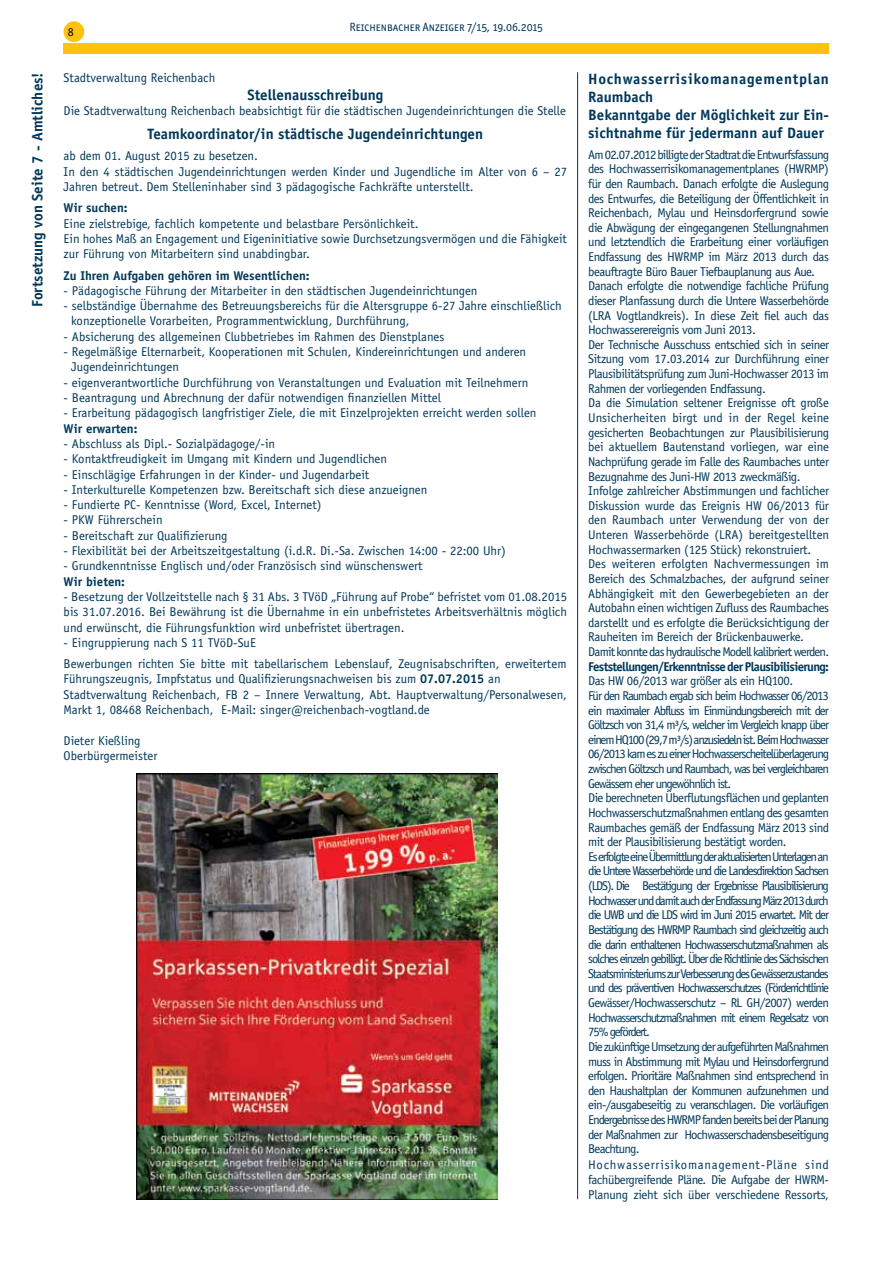
<style>
.page{position:relative;width:893px;height:1263px;background:#fff}
.page>*{position:absolute;margin:0;border:0;box-sizing:border-box;transform-origin:0 0}
.t1{font:700 15px/18px "Officina Sans";color:#00385a}
.t2{font:12.75px/15.3px "Officina Sans";color:#00385a}
.t3{font:12.75px/14.5px "Officina Sans";letter-spacing:-.025em;color:#00385a;text-align:justify}
.t4{font:12.75px/14.7px "Officina Sans";letter-spacing:-.08em;color:#00385a}
.t5{font:700 12.75px "Officina Sans";color:#00385a}
.t6{font:700 12.75px "Officina Sans";letter-spacing:-.055em;color:#00385a}
.t7{font:12px "Officina San ITC Book SC";color:#00385a}
.t8{font:12px "Officina Sans";color:#000}
.s1{font-weight:700}
</style>
<div class="page">
<div style="left:64px;top:22px;width:20px;height:19px;background:#ffc20e;border-radius:50%"></div>
<div style="left:64px;top:21px;width:20px;height:21px;border:2px solid #ffc20e;border-radius:50%"></div>
<div style="left:64px;top:44px;width:765px;height:10px;background:#ffc20e"></div>
<hr style="left:577px;top:72px;width:1px;height:1127px;background:#00385a">
<img style="left:136px;top:774px;width:362px;height:425px">
<p class="t8" style="left:68px;top:25px;width:7px">8</p>
<p class="t7" style="left:349px;top:20px;width:195px">Reichenbacher Anzeiger 7/15, 19.06.2015</p>
<p class="t1" style="left:28px;top:307px;width:236px;rotate:-90deg">Fortsetzung von Seite 7 - Amtliches!</p>
<p class="t2" style="left:64px;top:70px;width:153px">Stadtverwaltung Reichenbach</p>
<p class="t1" style="left:247px;top:86px;width:137px">Stellenausschreibung</p>
<p class="t2" style="left:64px;top:103px;width:504px">Die Stadtverwaltung Reichenbach beabsichtigt für die städtischen Jugendeinrichtungen die Stelle</p>
<p class="t1" style="left:148px;top:125px;width:337px">Teamkoordinator/in städtische Jugendeinrichtungen</p>
<p class="t2" style="left:64px;top:149px;width:505px">ab dem 01. August 2015 zu besetzen.<br>In den 4 städtischen Jugendeinrichtungen werden Kinder und Jugendliche im Alter von 6 – 27<br>Jahren betreut. Dem Stelleninhaber sind 3 pädagogische Fachkräfte unterstellt.</p>
<p class="t5" style="left:64px;top:200px;width:65px">Wir suchen:</p>
<p class="t2" style="left:64px;top:216px;width:505px">Eine zielstrebige, fachlich kompetente und belastbare Persönlichkeit.<br>Ein hohes Maß an Engagement und Eigeninitiative sowie Durchsetzungsvermögen und die Fähigkeit zur Führung von Mitarbeitern sind unabdingbar.</p>
<p class="t5" style="left:64px;top:267px;width:248px">Zu Ihren Aufgaben gehören im Wesentlichen:</p>
<p class="t2" style="left:64px;top:283px;width:415px">- Pädagogische Führung der Mitarbeiter in den städtischen Jugendeinrichtungen</p>
<p class="t2" style="left:71px;top:298px;width:492px;text-indent:-8px">- selbständige Übernahme des Betreuungsbereichs für die Altersgruppe 6-27 Jahre einschließlich konzeptionelle Vorarbeiten, Programmentwicklung, Durchführung,</p>
<p class="t2" style="left:64px;top:329px;width:382px">- Absicherung des allgemeinen Clubbetriebes im Rahmen des Dienstplanes</p>
<p class="t2" style="left:71px;top:344px;width:456px;text-indent:-8px">- Regelmäßige Elternarbeit, Kooperationen mit Schulen, Kindereinrichtungen und anderen<br>Jugendeinrichtungen</p>
<p class="t2" style="left:64px;top:375px;width:466px">- eigenverantwortliche Durchführung von Veranstaltungen und Evaluation mit Teilnehmern</p>
<p class="t2" style="left:64px;top:390px;width:379px">- Beantragung und Abrechnung der dafür notwendigen finanziellen Mittel</p>
<p class="t2" style="left:64px;top:405px;width:474px">- Erarbeitung pädagogisch langfristiger Ziele, die mit Einzelprojekten erreicht werden sollen</p>
<p class="t5" style="left:64px;top:420px;width:75px">Wir erwarten:</p>
<p class="t2" style="left:64px;top:436px;width:213px">- Abschluss als Dipl.- Sozialpädagoge/-in</p>
<p class="t2" style="left:64px;top:451px;width:325px">- Kontaktfreudigkeit im Umgang mit Kindern und Jugendlichen</p>
<p class="t2" style="left:64px;top:467px;width:307px">- Einschlägige Erfahrungen in der Kinder- und Jugendarbeit</p>
<p class="t2" style="left:64px;top:482px;width:365px">- Interkulturelle Kompetenzen bzw. Bereitschaft sich diese anzueignen</p>
<p class="t2" style="left:64px;top:497px;width:259px">- Fundierte PC- Kenntnisse (Word, Excel, Internet)</p>
<p class="t2" style="left:64px;top:512px;width:100px">- PKW Führerschein</p>
<p class="t2" style="left:64px;top:528px;width:165px">- Bereitschaft zur Qualifizierung</p>
<p class="t2" style="left:64px;top:543px;width:444px">- Flexibilität bei der Arbeitszeitgestaltung (i.d.R. Di.-Sa. Zwischen 14:00 - 22:00 Uhr)</p>
<p class="t2" style="left:64px;top:558px;width:361px">- Grundkenntnisse Englisch und/oder Französisch sind wünschenswert</p>
<p class="t5" style="left:64px;top:573px;width:63px">Wir bieten:</p>
<p class="t3" style="left:64px;top:589px;width:505px;line-height:15.3px">- Besetzung der Vollzeitstelle nach § 31 Abs. 3 TVöD „Führung auf Probe“ befristet vom 01.08.2015 bis 31.07.2016. Bei Bewährung ist die Übernahme in ein unbefristetes Arbeitsverhältnis möglich und erwünscht, die Führungsfunktion wird unbefristet übertragen.</p>
<p class="t2" style="left:64px;top:632px;width:504px;line-height:21.3px">- Eingruppierung nach S 11 TVöD-SuE<br>Bewerbungen richten Sie bitte mit tabellarischem Lebenslauf, Zeugnisabschriften, erweitertem</p>
<p class="t2" style="left:64px;top:671px;width:505px">Führungszeugnis, Impfstatus und Qualifizierungsnachweisen bis zum <span class="s1">07.07.2015</span> an<br>Stadtverwaltung Reichenbach, FB 2 – Innere Verwaltung, Abt. Hauptverwaltung/Personalwesen,<br>Markt 1, 08468 Reichenbach, E-Mail: singer@reichenbach-vogtland.de</p>
<p class="t2" style="left:64px;top:733px;width:95px">Dieter Kießling<br>Oberbürgermeister</p>
<p class="t1" style="left:588px;top:70px;width:242px">Hochwasserrisikomanagementplan<br>Raumbach<br>Bekanntgabe der Möglichkeit zur Ein&shy;sichtnahme für jedermann auf Dauer</p>
<p class="t3" style="left:588px;top:147px;width:242px;text-align:left">Am 02.07.2012 billigte der Stadtrat die Entwurfsfassung des Hochwasserrisikomanagementplanes (HWRMP) für den Raumbach. Danach erfolgte die Auslegung des Entwurfes, die Beteiligung der Öffentlichkeit in Reichenbach, Mylau und Heinsdorfergrund sowie die Abwägung der eingegangenen Stellungnahmen und letztendlich die Erarbeitung einer vorläufigen Endfassung des HWRMP im März 2013 durch das beauftragte Büro Bauer Tiefbauplanung aus Aue.<br>Danach erfolgte die notwendige fachliche Prüfung dieser Planfassung durch die Untere Wasserbehörde (LRA Vogtlandkreis). In diese Zeit fiel auch das Hochwasserereignis vom Juni 2013.<br>Der Technische Ausschuss entschied sich in seiner Sitzung vom 17.03.2014 zur Durchführung einer Plausibilitätsprüfung zum Juni-Hochwasser 2013 im Rahmen der vorliegenden Endfassung.<br>Da die Simulation seltener Ereignisse oft große Unsicherheiten birgt und in der Regel keine gesicherten Beobachtungen zur Plausibilisierung bei aktuellem Bautenstand vorliegen, war eine Nachprüfung gerade im Falle des Raumbaches unter Bezugnahme des Juni-HW 2013 zweckmäßig.<br>Infolge zahlreicher Abstimmungen und fachlicher Diskussion wurde das Ereignis HW 06/2013 für den Raumbach unter Verwendung der von der Unteren Wasserbehörde (LRA) bereitgestellten Hochwassermarken (125 Stück) rekonstruiert.<br>Des weiteren erfolgten Nachvermessungen im Bereich des Schmalzbaches, der aufgrund seiner Abhängigkeit mit den Gewerbegebieten an der Autobahn einen wichtigen Zufluss des Raumbaches darstellt und es erfolgte die Berücksichtigung der Rauheiten im Bereich der Brückenbauwerke.<br>Damit konnte das hydraulische Modell kalibriert werden.</p>
<p class="t6" style="left:588px;top:658px;width:242px">Feststellungen/Erkenntnisse der Plausibilisierung:</p>
<p class="t4" style="left:588px;top:674px;width:242px">Das HW 06/2013 war größer als ein HQ100.<br>Für den Raumbach ergab sich beim Hochwasser 06/2013 ein maximaler Abfluss im Einmündungsbereich mit der Göltzsch von 31,4 m³/s, welcher im Vergleich knapp über einem HQ100 (29,7 m³/s) anzusiedeln ist. Beim Hochwasser 06/2013 kam es zu einer Hochwasserscheitelüberlagerung zwischen Göltzsch und Raumbach, was bei vergleichbaren Gewässern eher ungewöhnlich ist.<br>Die berechneten Überflutungsflächen und geplanten Hochwasserschutzmaßnahmen entlang des gesamten Raumbaches gemäß der Endfassung März 2013 sind mit der Plausibilisierung bestätigt worden.<br>Es erfolgte eine Übermittlung der aktualisierten Unterlagen an die Untere Wasserbehörde und die Landesdirektion Sachsen (LDS). Die Bestätigung der Ergebnisse Plausibilisierung Hochwasser und damit auch der Endfassung März 2013 durch die UWB und die LDS wird im Juni 2015 erwartet. Mit der Bestätigung des HWRMP Raumbach sind gleichzeitig auch die darin enthaltenen Hochwasserschutzmaßnahmen als solches einzeln gebilligt. Über die Richtlinie des Sächsischen Staatsministeriums zur Verbesserung des Gewässerzustandes und des präventiven Hochwasserschutzes (Förderrichtlinie Gewässer/Hochwasserschutz – RL GH/2007) werden Hochwasserschutzmaßnahmen mit einem Regelsatz von 75% gefördert.<br>Die zukünftige Umsetzung der aufgeführten Maßnahmen muss in Abstimmung mit Mylau und Heinsdorfergrund erfolgen. Prioritäre Maßnahmen sind entsprechend in den Haushaltplan der Kommunen aufzunehmen und ein-/ausgabeseitig zu veranschlagen. Die vorläufigen Endergebnisse des HWRMP fanden bereits bei der Planung der Maßnahmen zur Hochwasserschadensbeseitigung Beachtung.<br>Hochwasserrisikomanagement-Pläne sind fachübergreifende Pläne. Die Aufgabe der HWRM-Planung zieht sich über verschiedene Ressorts,</p>
</div>
